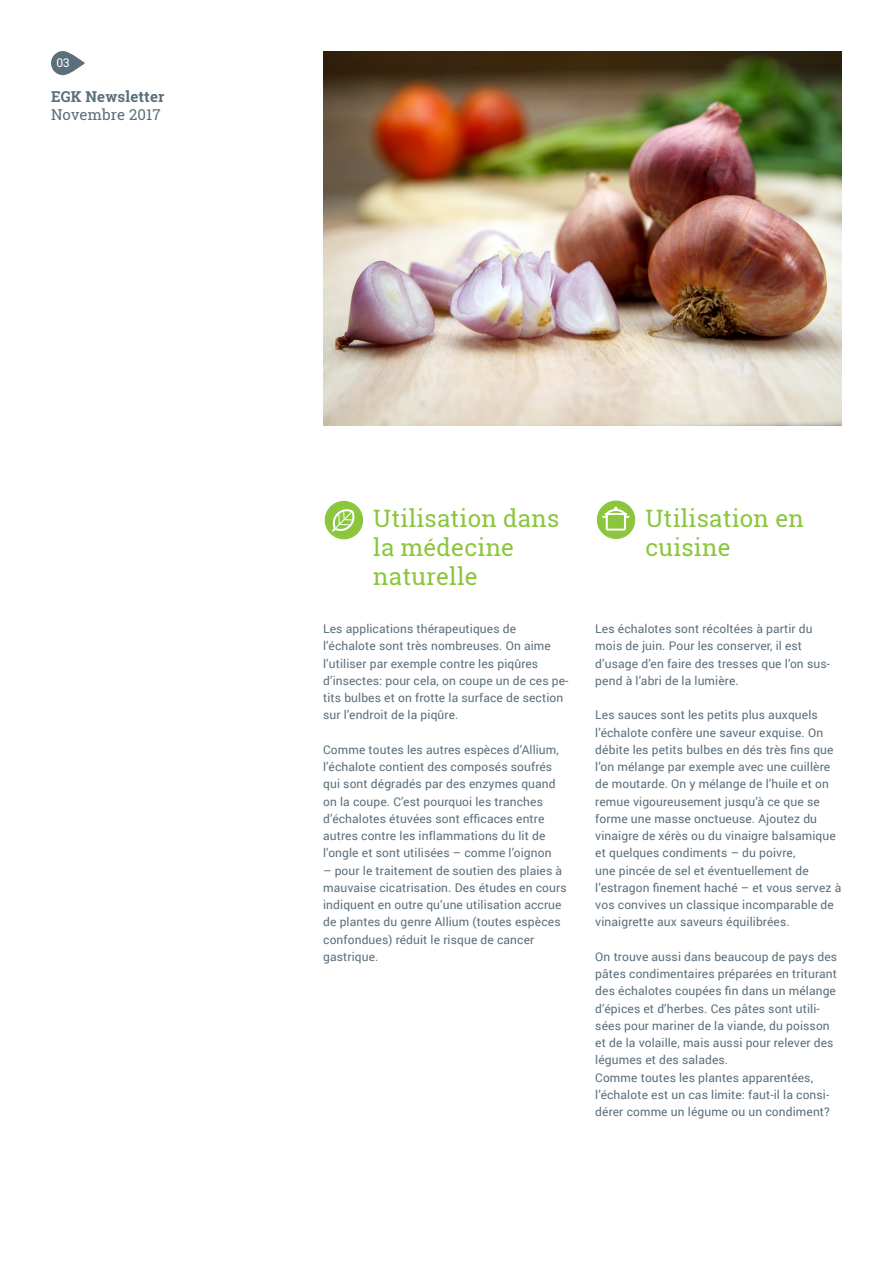
<style>
.page{position:relative;width:893px;height:1263px;background:#fff}
.page>*{position:absolute;margin:0;border:0;box-sizing:border-box;transform-origin:0 0}
.Lead{font:24px/28.8px "Roboto Slab";letter-spacing:.01em;color:#8bc63e}
.t1{font:700 15px "Roboto Slab";letter-spacing:.01em;color:#5b6f7b}
.t2{font:15px "Roboto Slab";letter-spacing:.01em;color:#5b6f7b}
.Lauftext{font:12px/17.2px "Roboto";letter-spacing:.01em;color:#5b6f7b}
.t3{font:12px "Roboto Slab";color:#fff}
</style>
<div class="page">
<img style="left:323px;top:51px;width:519px;height:375px">
<svg style="left:51px;top:51px;width:34px;height:24px"></svg>
<div style="left:325px;top:501px;width:38px;height:38px;background:#8bc63e;border-radius:50%"></div>
<svg style="left:332px;top:509px;width:23px;height:23px"></svg>
<div style="left:597px;top:501px;width:38px;height:38px;background:#8bc63e;border-radius:50%"></div>
<svg style="left:602px;top:507px;width:27px;height:24px"></svg>
<p class="t3" style="left:56px;top:54px;width:15px">03</p>
<p class="t1" style="left:51px;top:86px;width:115px">EGK Newsletter</p>
<p class="t2" style="left:51px;top:104px;width:111px">Novembre 2017</p>
<p class="Lead" style="left:373px;top:504px;width:188px">Utilisation dans la médecine naturelle</p>
<p class="Lead" style="left:645px;top:504px;width:160px">Utilisation en cuisine</p>
<p class="Lauftext" style="left:323px;top:620px;width:247px">Les applications thérapeutiques de l’échalote sont très nombreuses. On aime l’utiliser par exemple contre les piqûres d’insectes: pour cela, on coupe un de ces pe&shy;tits bulbes et on frotte la surface de section sur l’endroit de la piqûre.</p>
<p class="Lauftext" style="left:323px;top:740px;width:237px">Comme toutes les autres espèces d’Allium, l’échalote contient des composés soufrés qui sont dégradés par des enzymes quand on la coupe. C’est pourquoi les tranches d’échalotes étuvées sont efficaces entre autres contre les inflammations du lit de l’ongle et sont utilisées – comme l’oignon</p>
<p class="Lauftext" style="left:323px;top:861px;width:245px">– pour le traitement de soutien des plaies à mauvaise cicatrisation. Des études en cours indiquent en outre qu’une utilisation accrue de plantes du genre Allium (toutes espèces confondues) réduit le risque de cancer gastrique.</p>
<p class="Lauftext" style="left:595px;top:620px;width:236px">Les échalotes sont récoltées à partir du mois de juin. Pour les conserver, il est d’usage d’en faire des tresses que l’on sus&shy;pend à l’abri de la lumière.</p>
<p class="Lauftext" style="left:595px;top:706px;width:248px">Les sauces sont les petits plus auxquels l’échalote confère une saveur exquise. On débite les petits bulbes en dés très fins que l’on mélange par exemple avec une cuillère de moutarde. On y mélange de l’huile et on remue vigoureusement jusqu’à ce que se forme une masse onctueuse. Ajoutez du vinaigre de xérès ou du vinaigre balsamique et quelques condiments – du poivre,<br>une pincée de sel et éventuellement de l’estragon finement haché – et vous servez à vos convives un classique incomparable de vinaigrette aux saveurs équilibrées.</p>
<p class="Lauftext" style="left:595px;top:947px;width:243px">On trouve aussi dans beaucoup de pays des pâtes condimentaires préparées en triturant des échalotes coupées fin dans un mélange d’épices et d’herbes. Ces pâtes sont utili&shy;sées pour mariner de la viande, du poisson et de la volaille, mais aussi pour relever des légumes et des salades.</p>
<p class="Lauftext" style="left:595px;top:1068px;width:236px">Comme toutes les plantes apparentées, l’échalote est un cas limite: faut-il la consi&shy;dérer comme un légume ou un condiment?</p>
</div>
